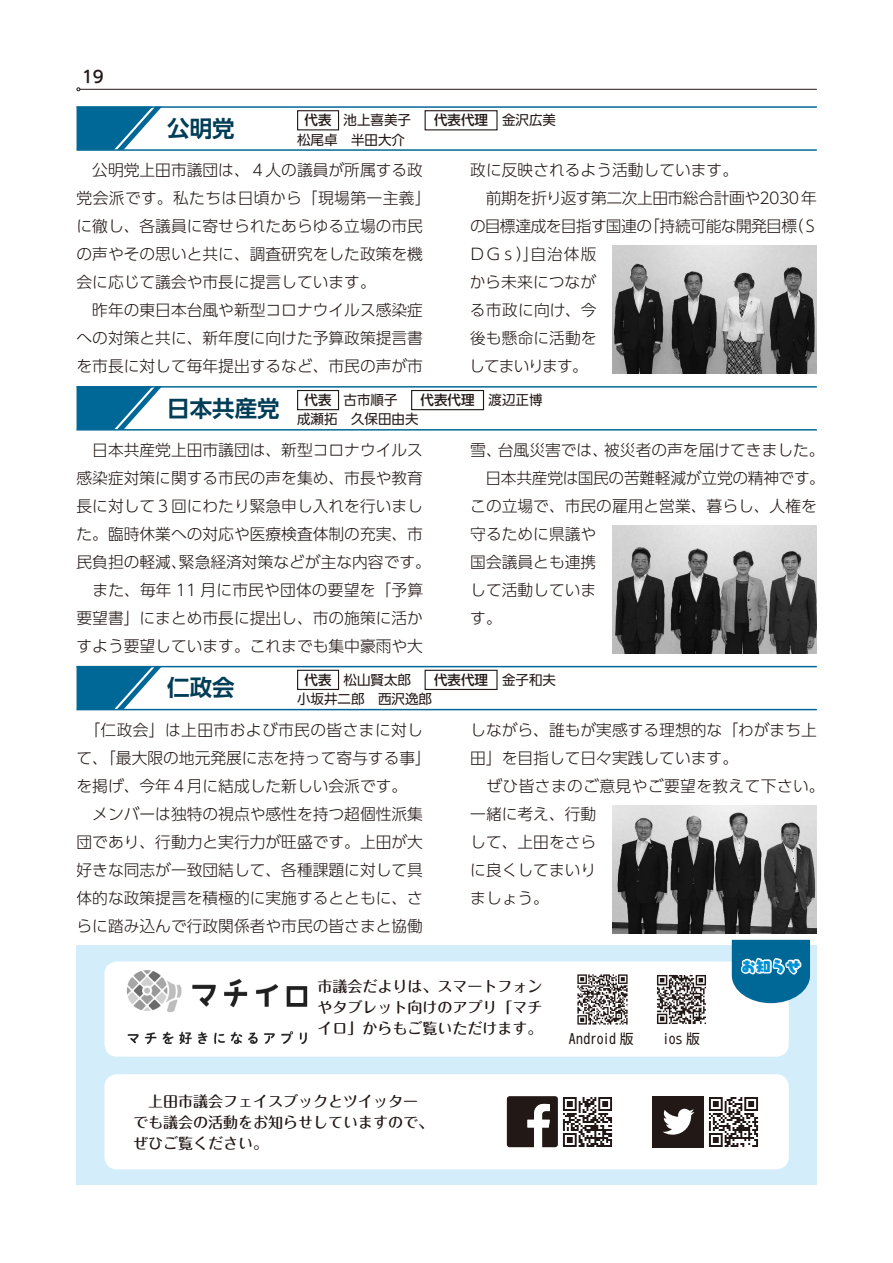
<style>
.page{position:relative;width:893px;height:1263px;background:#fff}
.page>*{position:absolute;margin:0;border:0;box-sizing:border-box;transform-origin:0 0}
.t1{font:700 22.5px "UD Shin Go Pro De";color:#003d56}
.t2{font:500 16.5px "UD Shin M Go Pro";color:#221815}
.t3{font:300 15.75px/27.9px "UD Shin Go Pro";color:#221815}
.t4{font:300 15.75px/27.9px "UD Shin Go Pro";letter-spacing:-.035em;color:#221815;text-align:center}
.t5{font:500 15px/21px "Maru Fo Pro";color:#221815;text-align:justify}
.t6{font:15px "Yuruka Std UB";color:#0092d3}
.t7{font:13.8px "UD Shin Go Pro";letter-spacing:-.005em;color:#221815}
.t8{font:13.5px "UD Shin Go Pro";color:#221815}
.t9{font:500 13.5px "UD Shin Go Pro";color:#221815}
</style>
<div class="page">
<hr style="left:80px;top:89px;width:737px;height:1px;background:#221815">
<svg style="left:77px;top:108px;width:84px;height:41px"></svg>
<svg style="left:77px;top:388px;width:84px;height:41px"></svg>
<svg style="left:77px;top:667px;width:85px;height:42px"></svg>
<div style="left:297px;top:110px;width:42px;height:20px;border:1px solid #221815"></div>
<div style="left:425px;top:110px;width:73px;height:20px;border:1px solid #221815"></div>
<div style="left:297px;top:390px;width:42px;height:20px;border:1px solid #221815"></div>
<div style="left:411px;top:390px;width:73px;height:20px;border:1px solid #221815"></div>
<div style="left:297px;top:670px;width:42px;height:20px;border:1px solid #221815"></div>
<div style="left:425px;top:670px;width:73px;height:20px;border:1px solid #221815"></div>
<img style="left:612px;top:246px;width:205px;height:128px">
<img style="left:612px;top:526px;width:205px;height:128px">
<img style="left:612px;top:805px;width:205px;height:128px">
<hr style="left:77px;top:149px;width:740px;height:2px;background:#006896">
<hr style="left:77px;top:429px;width:740px;height:2px;background:#006896">
<hr style="left:77px;top:709px;width:740px;height:1px;background:#006896">
<hr style="left:77px;top:106px;width:740px;height:2px;background:#006896">
<hr style="left:77px;top:386px;width:740px;height:2px;background:#006896">
<hr style="left:77px;top:666px;width:740px;height:1px;background:#006896">
<div style="left:77px;top:946px;width:740px;height:239px;background:#d3edfb"></div>
<div style="left:104px;top:1074px;width:685px;height:95px;background:#fff;border-radius:13px"></div>
<div style="left:104px;top:961px;width:685px;height:96px;background:#fff;border-radius:13px"></div>
<img style="left:126px;top:970px;width:182px;height:74px">
<img style="left:657px;top:975px;width:49px;height:49px">
<img style="left:577px;top:974px;width:51px;height:51px">
<svg style="left:507px;top:1096px;width:51px;height:51px"></svg>
<img style="left:562px;top:1097px;width:51px;height:50px">
<div style="left:653px;top:1096px;width:51px;height:51px;background:#221815"></div>
<svg style="left:662px;top:1109px;width:32px;height:26px"></svg>
<img style="left:708px;top:1097px;width:24px;height:50px">
<svg style="left:732px;top:940px;width:78px;height:230px"></svg>
<p class="t2" style="left:82px;top:63px;width:23px">19</p>
<h1 class="t1" style="left:167px;top:110px;width:69px">公明党</h1>
<p class="t9" style="left:305px;top:109px;width:28px">代表</p>
<p class="t8" style="left:297px;top:128px;width:109px">松尾卓　半田大介</p>
<p class="t8" style="left:344px;top:109px;width:69px">池上喜美子</p>
<p class="t9" style="left:434px;top:109px;width:55px">代表代理</p>
<p class="t8" style="left:502px;top:109px;width:55px">金沢広美</p>
<p class="t3" style="left:77px;top:156px;width:356px">　公明党上田市議団は、４人の議員が所属する政党会派です。私たちは日頃から「現場第一主義「に徹し、各議員に寄せられたあらゆる立場の市民の声やその思いと共に、調査研究をした政策を機会に応じて議会や市長に提言しています。<br>　昨年の東日本台風や新型コロナウイルス感染症への対策と共に、新年度に向けた予算政策提言書を市長に対して毎年提出するなど、市民の声が市</p>
<p class="t3" style="left:470px;top:156px;width:269px">政に反映されるよう活動しています。</p>
<p class="t4" style="left:470px;top:184px;width:348px">　前期を折り返す第二次上田市総合計画や2030 年</p>
<p class="t3" style="left:788px;top:212px;width:32px">（Ｓ</p>
<p class="t4" style="left:644px;top:212px;width:154px">「持続可能な開発目標</p>
<p class="t4" style="left:470px;top:212px;width:184px">の目標達成を目指す国連の自治体版</p>
<p class="t3" style="left:469px;top:240px;width:129px">ＤＧｓ）」<br>から未来につながる市政に向け、今後も懸命に活動をしてまいります。</p>
<h1 class="t1" style="left:167px;top:390px;width:114px">日本共産党</h1>
<p class="t9" style="left:305px;top:389px;width:28px">代表</p>
<p class="t8" style="left:297px;top:408px;width:123px">成瀬拓　久保田由夫</p>
<p class="t9" style="left:421px;top:389px;width:56px">代表代理</p>
<p class="t8" style="left:344px;top:389px;width:56px">古市順子</p>
<p class="t8" style="left:489px;top:389px;width:55px">渡辺正博</p>
<p class="t3" style="left:77px;top:435px;width:348px">　日本共産党上田市議団は、新型コロナウイルス</p>
<p class="t3" style="left:77px;top:463px;width:348px">感染症対策に関する市民の声を集め、市長や教育</p>
<p class="t3" style="left:77px;top:491px;width:348px">長に対して３回にわたり緊急申し入れを行いまし</p>
<p class="t3" style="left:77px;top:519px;width:348px">た。臨時休業への対応や医療検査体制の充実、市</p>
<p class="t3" style="left:179px;top:547px;width:253px">緊急経済対策などが主な内容です。</p>
<p class="t3" style="left:77px;top:547px;width:348px">民負担の軽減、<br>　また、毎年 11 月に市民や団体の要望を「予算要望書」にまとめ市長に提出し、市の施策に活かすよう要望しています。これまでも集中豪雨や大</p>
<p class="t3" style="left:498px;top:435px;width:112px">台風災害では、</p>
<p class="t3" style="left:604px;top:435px;width:222px">被災者の声を届けてきました。</p>
<p class="t3" style="left:470px;top:435px;width:356px">雪、<br>　日本共産党は国民の苦難軽減が立党の精神です。この立場で、市民の雇用と営業、暮らし、人権を守るために県議や<br>国会議員とも連携<br>して活動していま<br>す。</p>
<h1 class="t1" style="left:167px;top:669px;width:69px">仁政会</h1>
<p class="t9" style="left:305px;top:669px;width:28px">代表</p>
<p class="t8" style="left:297px;top:688px;width:136px">小坂井二郎　西沢逸郎</p>
<p class="t9" style="left:434px;top:669px;width:55px">代表代理</p>
<p class="t8" style="left:344px;top:669px;width:69px">松山賢太郎</p>
<p class="t8" style="left:502px;top:669px;width:55px">金子和夫</p>
<p class="t3" style="left:77px;top:715px;width:356px">　「仁政会」は上田市および市民の皆さまに対して、「最大限の地元発展に志を持って寄与する事「を掲げ、今年４月に結成した新しい会派です。<br>　メンバーは独特の視点や感性を持つ超個性派集団であり、行動力と実行力が旺盛です。上田が大好きな同志が一致団結して、各種課題に対して具体的な政策提言を積極的に実施するとともに、さらに踏み込んで行政関係者や市民の皆さまと協働</p>
<p class="t3" style="left:470px;top:715px;width:356px">しながら、誰もが実感する理想的な「わがまち上田」を目指して日々実践しています。<br>　ぜひ皆さまのご意見やご要望を教えて下さい。一緒に考え、行動<br>して、上田をさら<br>に良くしてまいり<br>ましょう。</p>
<p class="t6" style="left:741px;top:954px;width:61px">お知らせ</p>
<p class="t5" style="left:318px;top:974px;width:226px">市議会だよりは、スマートフォンやタブレット向けのアプリ「マチイロ」からもご覧いただけます。</p>
<p class="t5" style="left:133px;top:1088px;width:301px;text-align:left">　上田市議会フェイスブックとツイッターでも議会の活動をお知らせしていますので、ぜひご覧ください。</p>
<p class="t7" style="left:569px;top:1027px;width:66px">Ａｎｄｒｏｉｄ版</p>
<p class="t7" style="left:662px;top:1027px;width:39px">ｉｏｓ版</p>
</div>
